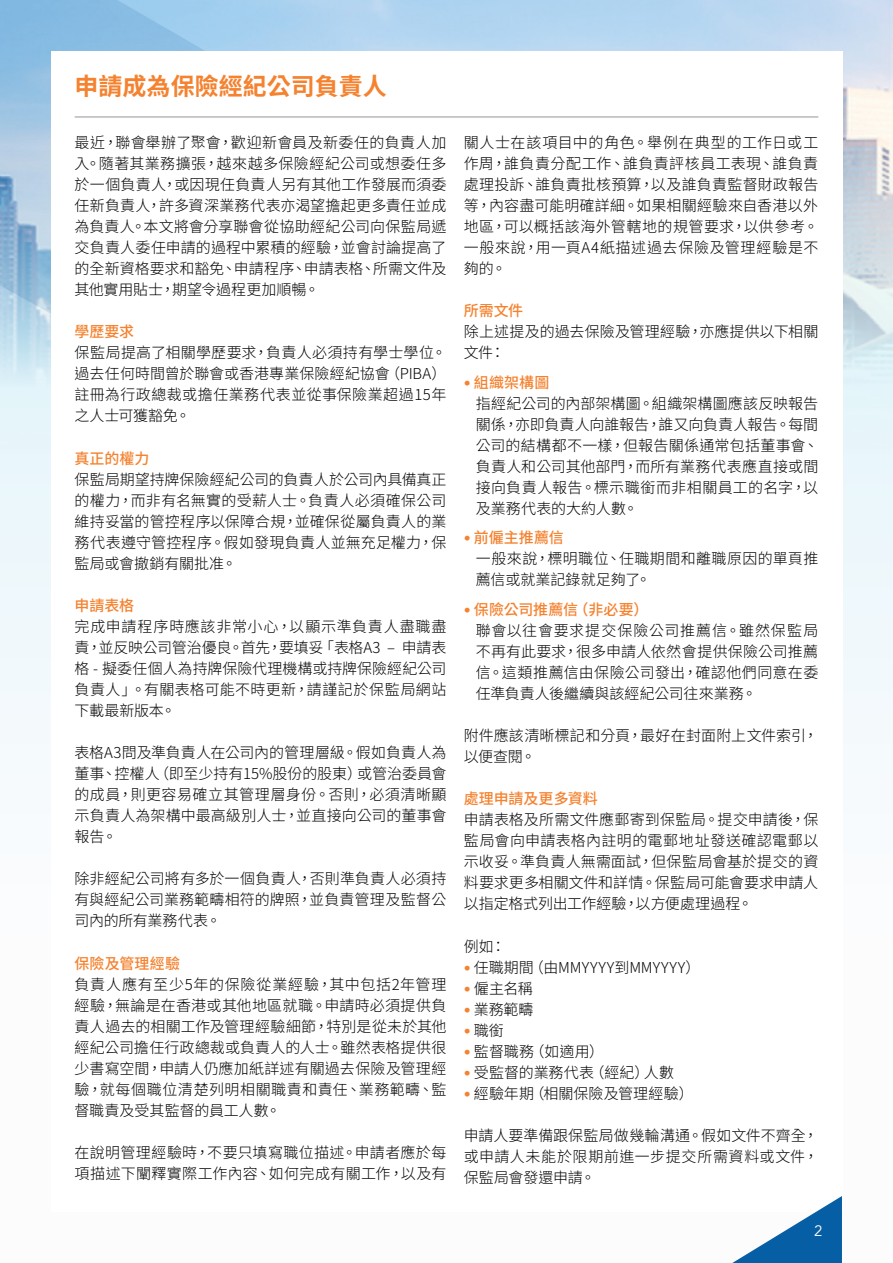
<style>
.page{position:relative;width:893px;height:1263px;background:#fff}
.page>*{position:absolute;margin:0;border:0;box-sizing:border-box;transform-origin:0 0}
.t1{font:700 24px "Noto Sans CJ Ktc";color:#f5822f}
.t2{font:300 15px/21px "Noto Sans CJ Ktc";letter-spacing:.015em;color:#000;text-align:justify}
.t3{font:500 15px "Noto Sans CJ Ktc";letter-spacing:-.005em;color:#f5822f}
.t4{font:15px "Avenir";color:#fff}
.s1{font-family:"Univers Nextfor HSBC";font-size:13.5px;color:#f5822f}
.s2{font-weight:500;color:#f5822f}
</style>
<div class="page">
<div style="left:0;top:450px;width:893px;height:293px;background:#eff8fc"></div>
<img style="left:0;top:0;width:893px;height:450px">
<svg style="left:0;top:0;width:416px;height:345px;background:#9ec7e6"></svg>
<div style="left:51px;top:51px;width:791px;height:1161px;background:#fff"></div>
<svg style="left:732px;top:1196px;width:110px;height:67px"></svg>
<hr style="left:75px;top:117px;width:743px;height:1px;background:#939598">
<h1 class="t1" style="left:75px;top:73px;width:313px">申請成為保險經紀公司負責人</h1>
<p class="t2" style="left:75px;top:132px;width:373px">最近，聯會舉辦了聚會，歡迎新會員及新委任的負責人加入。隨著其業務擴張，越來越多保險經紀公司或想委任多於一個負責人，或因現任負責人另有其他工作發展而須委任新負責人，許多資深業務代表亦渴望擔起更多責任並成為負責人。本文將會分享聯會從協助經紀公司向保監局遞交負責人委任申請的過程中累積的經驗，並會討論提高了的全新資格要求和豁免、申請程序、申請表格、所需文件及其他實用貼士，期望令過程更加順暢。</p>
<p class="t3" style="left:75px;top:323px;width:61px">學歷要求</p>
<p class="t2" style="left:75px;top:343px;width:373px">保監局提高了相關學歷要求，負責人必須持有學士學位。過去任何時間曾於聯會或香港專業保險經紀協會（PIBA）註冊為行政總裁或擔任業務代表並從事保險業超過15年之人士可獲豁免。</p>
<p class="t3" style="left:75px;top:450px;width:76px">真正的權力</p>
<p class="t2" style="left:75px;top:469px;width:373px">保監局期望持牌保險經紀公司的負責人於公司內具備真正的權力，而非有名無實的受薪人士。負責人必須確保公司維持妥當的管控程序以保障合規，並確保從屬負責人的業務代表遵守管控程序。假如發現負責人並無充足權力，保監局或會撤銷有關批准。</p>
<p class="t3" style="left:75px;top:597px;width:61px">申請表格</p>
<p class="t2" style="left:75px;top:616px;width:373px">完成申請程序時應該非常小心，以顯示準負責人盡職盡責，並反映公司管治優良。首先，要填妥「表格A3 – 申請表格 - 擬委任個人為持牌保險代理機構或持牌保險經紀公司負責人」。有關表格可能不時更新，請謹記於保監局網站下載最新版本。</p>
<p class="t2" style="left:75px;top:742px;width:373px">表格A3問及準負責人在公司內的管理層級。假如負責人為董事、控權人（即至少持有15%股份的股東）或管治委員會的成員，則更容易確立其管理層身份。否則，必須清晰顯示負責人為架構中最高級別人士，並直接向公司的董事會報告。</p>
<p class="t2" style="left:75px;top:869px;width:373px">除非經紀公司將有多於一個負責人，否則準負責人必須持有與經紀公司業務範疇相符的牌照，並負責管理及監督公司內的所有業務代表。</p>
<p class="t3" style="left:75px;top:955px;width:107px">保險及管理經驗</p>
<p class="t2" style="left:75px;top:974px;width:373px">負責人應有至少5年的保險從業經驗，其中包括2年管理經驗，無論是在香港或其他地區就職。申請時必須提供負責人過去的相關工作及管理經驗細節，特別是從未於其他經紀公司擔任行政總裁或負責人的人士。雖然表格提供很少書寫空間，申請人仍應加紙詳述有關過去保險及管理經驗，就每個職位清楚列明相關職責和責任、業務範疇、監督職責及受其監督的員工人數。</p>
<p class="t2" style="left:75px;top:1142px;width:373px">在說明管理經驗時，不要只填寫職位描述。申請者應於每項描述下闡釋實際工作內容、如何完成有關工作，以及有</p>
<p class="t2" style="left:464px;top:132px;width:356px">關人士在該項目中的角色。舉例在典型的工作日或工作周，誰負責分配工作、誰負責評核員工表現、誰負責處理投訴、誰負責批核預算，以及誰負責監督財政報告等，內容盡可能明確詳細。如果相關經驗來自香港以外地區，可以概括該海外管轄地的規管要求，以供參考。一般來說，用一頁A4紙描述過去保險及管理經驗是不夠的。</p>
<p class="t3" style="left:464px;top:302px;width:61px">所需文件</p>
<p class="t2" style="left:464px;top:322px;width:356px">除上述提及的過去保險及管理經驗，亦應提供以下相關文件：</p>
<p class="t2" style="left:476px;top:372px;width:344px;text-align:left;text-indent:-12px"><span class="s1">•</span> <span class="s2">組織架構圖<br></span>指經紀公司的內部架構圖。組織架構圖應該反映報告關係，亦即負責人向誰報告，誰又向負責人報告。每間公司的結構都不一樣，但報告關係通常包括董事會、負責人和公司其他部門，而所有業務代表應直接或間接向負責人報告。標示職銜而非相關員工的名字，以及業務代表的大約人數。</p>
<p class="t2" style="left:476px;top:528px;width:344px;text-align:left;text-indent:-12px"><span class="s1">•</span> <span class="s2">前僱主推薦信<br></span>一般來說，標明職位、任職期間和離職原因的單頁推薦信或就業記錄就足夠了。</p>
<p class="t2" style="left:476px;top:599px;width:344px;text-align:left;text-indent:-12px"><span class="s1">•</span> <span class="s2">保險公司推薦信（非必要）<br></span>聯會以往會要求提交保險公司推薦信。雖然保監局不再有此要求，很多申請人依然會提供保險公司推薦信。這類推薦信由保險公司發出，確認他們同意在委任準負責人後繼續與該經紀公司往來業務。</p>
<p class="t2" style="left:464px;top:725px;width:356px">附件應該清晰標記和分頁，最好在封面附上文件索引，以便查閱。</p>
<p class="t3" style="left:464px;top:790px;width:135px">處理申請及更多資料</p>
<p class="t2" style="left:464px;top:810px;width:356px">申請表格及所需文件應郵寄到保監局。提交申請後，保監局會向申請表格內註明的電郵地址發送確認電郵以示收妥。準負責人無需面試，但保監局會基於提交的資料要求更多相關文件和詳情。保監局可能會要求申請人以指定格式列出工作經驗，以方便處理過程。</p>
<p class="t2" style="left:464px;top:936px;width:43px">例如：</p>
<p class="t2" style="left:464px;top:957px;width:238px"><span class="s1">•</span> 任職期間（由MMYYYY到MMYYYY）</p>
<p class="t2" style="left:464px;top:978px;width:71px"><span class="s1">•</span> 僱主名稱</p>
<p class="t2" style="left:464px;top:999px;width:71px"><span class="s1">•</span> 業務範疇</p>
<p class="t2" style="left:464px;top:1020px;width:42px"><span class="s1">•</span> 職銜</p>
<p class="t2" style="left:464px;top:1041px;width:142px"><span class="s1">•</span> 監督職務（如適用）</p>
<p class="t2" style="left:464px;top:1062px;width:212px"><span class="s1">•</span> 受監督的業務代表（經紀）人數</p>
<p class="t2" style="left:464px;top:1083px;width:231px"><span class="s1">•</span> 經驗年期（相關保險及管理經驗）</p>
<p class="t2" style="left:464px;top:1125px;width:356px">申請人要準備跟保監局做幾輪溝通。假如文件不齊全，或申請人未能於限期前進一步提交所需資料或文件，保監局會發還申請。</p>
<p class="t4" style="left:814px;top:1222px;width:10px">2</p>
</div>
